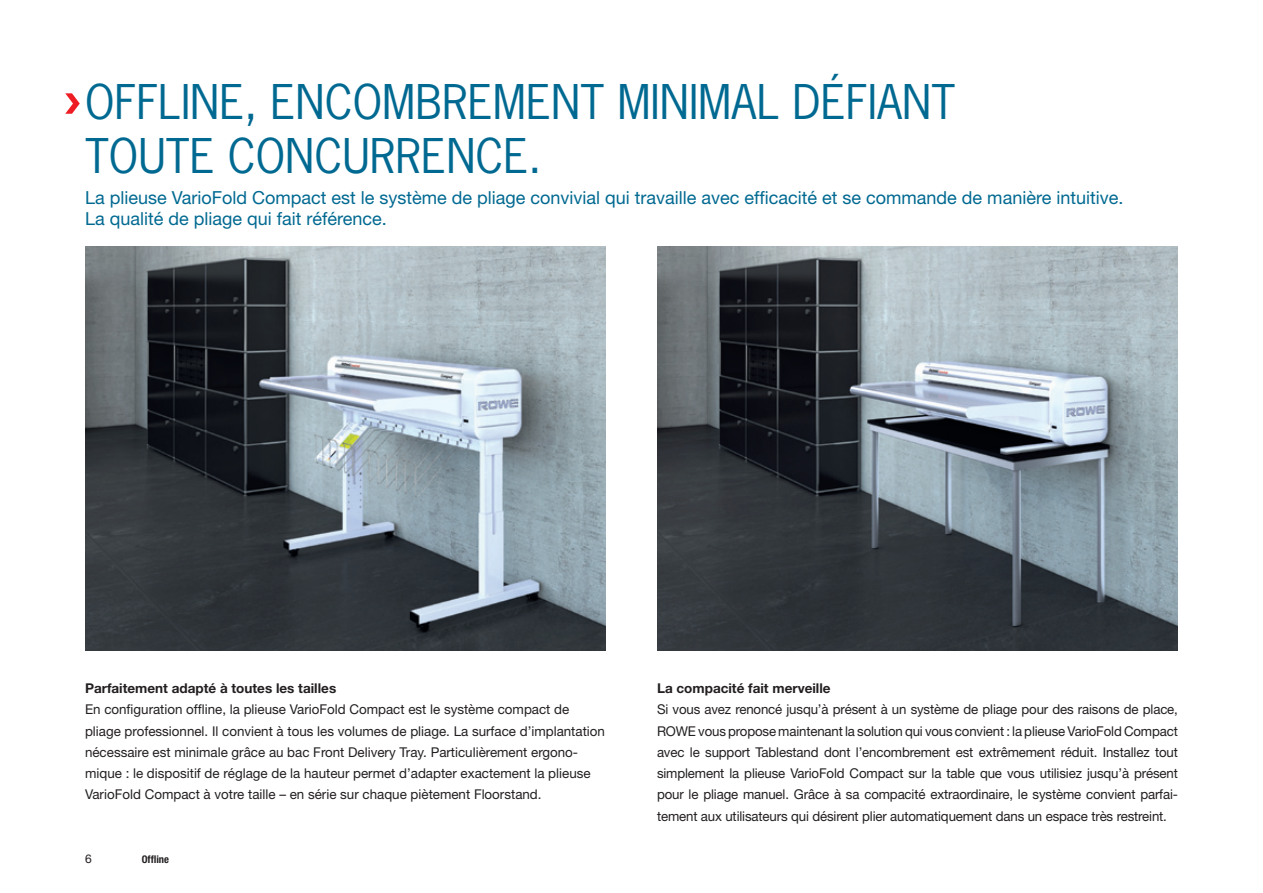
<style>
.page{position:relative;width:1263px;height:893px;background:#fff}
.page>*{position:absolute;margin:0;border:0;box-sizing:border-box;transform-origin:0 0}
.t1{font:45px/54px "News Gothic";color:#006991}
.t2{font:18px/21.3px "Helvetica Neue";color:#006991}
.t3{font:13.5px/21.3px "Helvetica Neue";color:#231f20}
.t4{font:700 13.5px "Helvetica Neue";color:#231f20}
.t5{font:12px "Helvetica Neue";color:#231f20}
.t6{font:700 condensed 10.5px "Helvetica Neue";color:#231f20}
</style>
<div class="page">
<img style="left:85px;top:247px;width:521px;height:404px">
<img style="left:657px;top:247px;width:521px;height:404px">
<svg style="left:65px;top:93px;width:15px;height:21px"></svg>
<h1 class="t1" style="left:85px;top:75px;width:872px">OFFLINE, ENCOMBREMENT MINIMAL DÉFIANT<br>TOUTE CONCURRENCE.</h1>
<h2 class="t2" style="left:85px;top:187px;width:1040px">La plieuse VarioFold Compact est le système de pliage convivial qui travaille avec efficacité et se commande de manière intuitive.<br>La qualité de pliage qui fait référence.</h2>
<p class="t4" style="left:85px;top:680px;width:253px">Parfaitement adapté à toutes les tailles</p>
<p class="t3" style="left:85px;top:699px;width:521px">En configuration offline, la plieuse VarioFold Compact est le système compact de pliage professionnel. Il convient à tous les volumes de pliage. La surface d’implantation nécessaire est minimale grâce au bac Front Delivery Tray. Particulièrement ergono&shy;mique : le dispositif de réglage de la hauteur permet d’adapter exactement la plieuse VarioFold Compact à votre taille – en série sur chaque piètement Floorstand.</p>
<p class="t5" style="left:85px;top:852px;width:8px">6</p>
<p class="t6" style="left:142px;top:853px;width:29px">Offline</p>
<p class="t4" style="left:657px;top:680px;width:175px">La compacité fait merveille</p>
<p class="t3" style="left:657px;top:699px;width:522px;text-align:justify">Si vous avez renoncé jusqu’à présent à un système de pliage pour des raisons de place, ROWE vous propose maintenant la solution qui vous convient : la plieuse VarioFold Compact avec le support Tablestand dont l’encombrement est extrêmement réduit. Installez tout simplement la plieuse VarioFold Compact sur la table que vous utilisiez jusqu’à présent pour le pliage manuel. Grâce à sa compacité extraordinaire, le système convient parfai&shy;tement aux utilisateurs qui désirent plier automatiquement dans un espace très restreint.</p>
</div>
